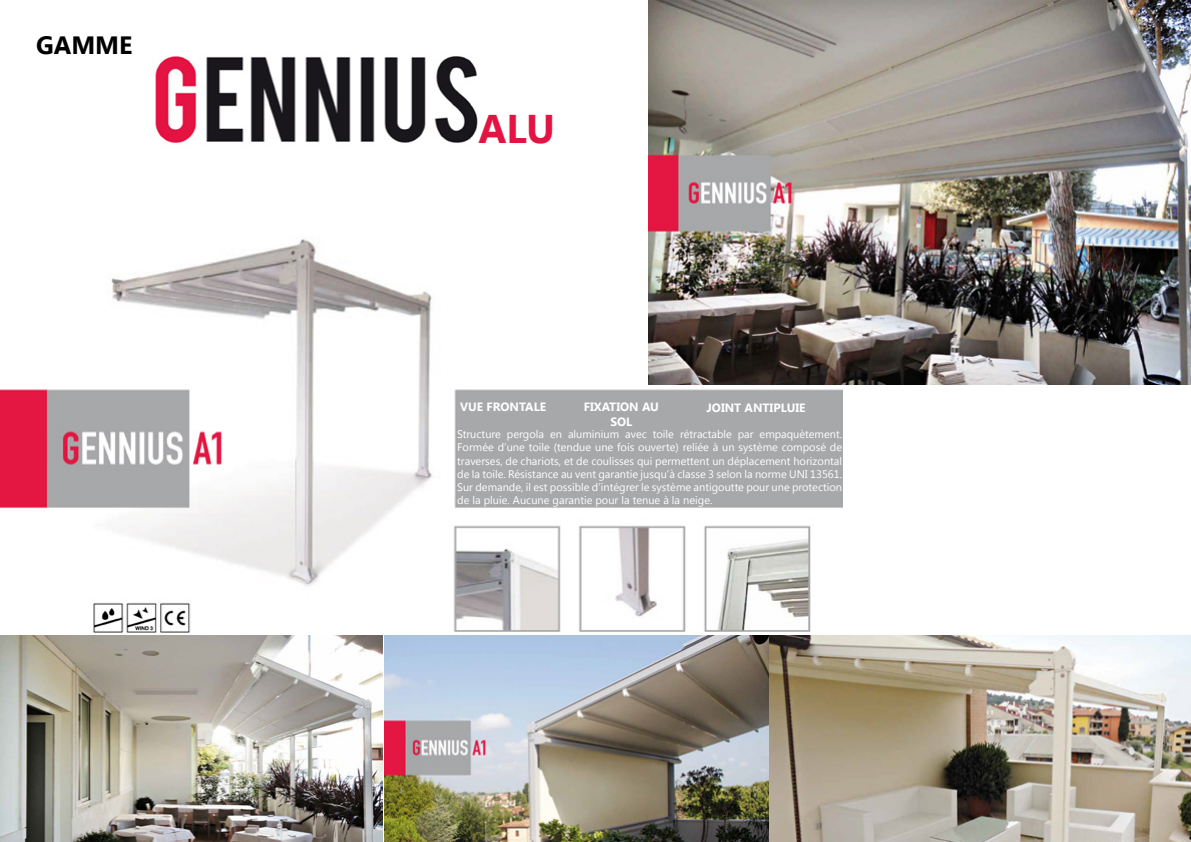
<style>
.page{position:relative;width:1191px;height:842px;background:#fff}
.page>*{position:absolute;margin:0;border:0;box-sizing:border-box;transform-origin:0 0}
.t1{font:700 40px "Segoe UI";color:#e51342}
.t2{font:700 25px "Segoe UI";color:#000}
.t3{font:700 12px/14.4px "Segoe UI";color:#fff;text-align:center}
.t4{font:11px/13.2px "Segoe UI";color:#fff;text-align:justify}
</style>
<div class="page">
<img style="left:155px;top:56px;width:323px;height:87px">
<img style="left:0;top:239px;width:842px;height:394px">
<img style="left:648px;top:0;width:543px;height:385px">
<img style="left:0;top:635px;width:383px;height:207px">
<img style="left:385px;top:635px;width:806px;height:207px">
<div style="left:457px;top:397px;width:368px;height:80px;background:#a7a8aa"></div>
<h2 class="t2" style="left:36px;top:28px;width:98px">GAMME</h2>
<h1 class="t1" style="left:478px;top:100px;width:78px">ALU</h1>
<p class="t3" style="left:460px;top:399px;width:88px">VUE FRONTALE</p>
<p class="t3" style="left:584px;top:399px;width:77px">FIXATION AU<br>SOL</p>
<p class="t3" style="left:706px;top:400px;width:100px">JOINT ANTIPLUIE</p>
<p class="t4" style="left:457px;top:427px;width:386px">Structure pergola en aluminium avec toile rétractable par empaquètement.<br>Formée d’une toile (tendue une fois ouverte) reliée à un système composé de traverses, de chariots, et de coulisses qui permettent un déplacement horizontal de la toile. Résistance au vent garantie jusqu’à classe 3 selon la norme UNI 13561.<br>Sur demande, il est possible d’intégrer le système antigoutte pour une protection de la pluie. Aucune garantie pour la tenue à la neige.</p>
</div>
